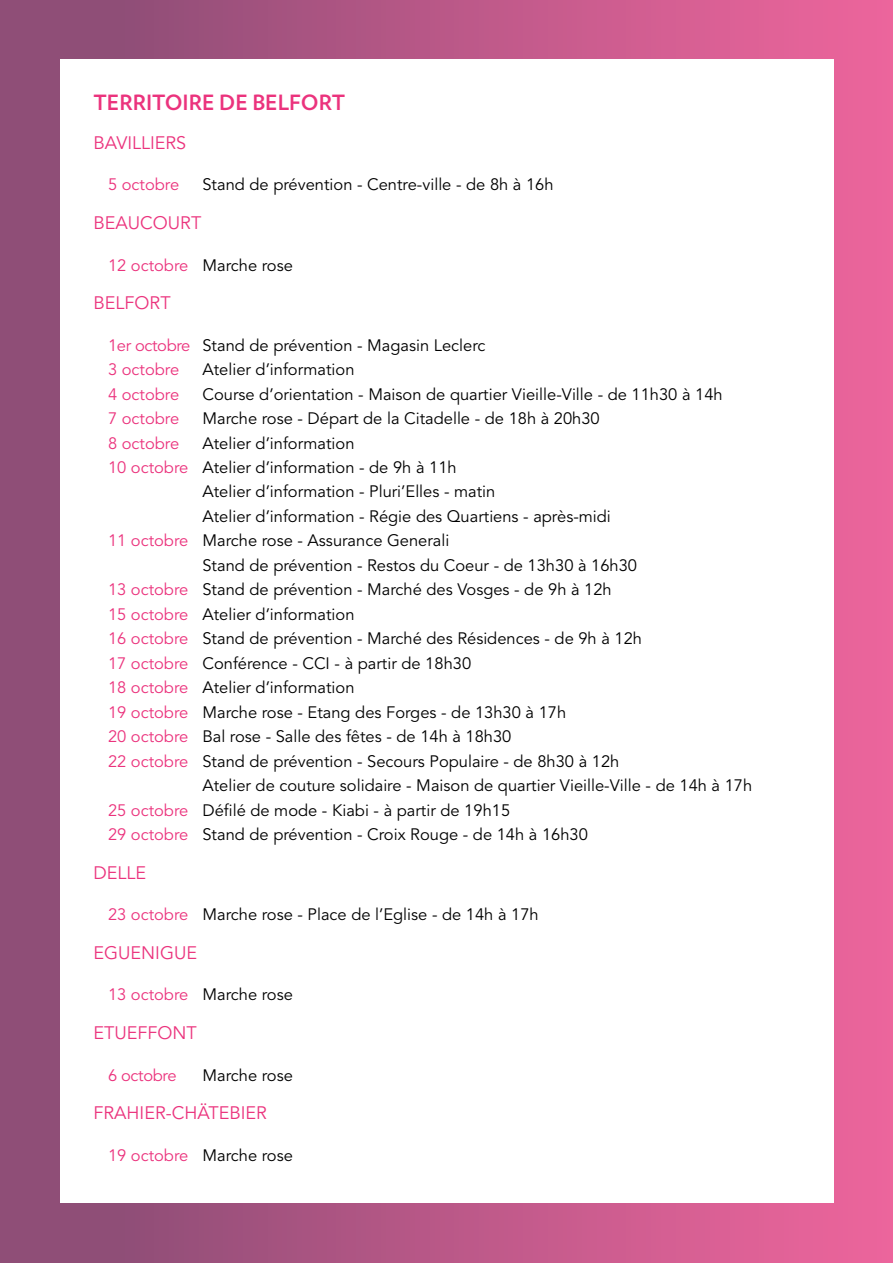
<style>
.page{position:relative;width:893px;height:1263px;background:#fff}
.page>*{position:absolute;margin:0;border:0;box-sizing:border-box;transform-origin:0 0}
.t1{font:700 21px "Verlag";color:#eb337d}
.t2{font:18px "Avenir LT Std";color:#eb337d}
.t3{font:16.5px/24.5px "Avenir LT Std";color:#000}
.t4{font:16.5px "Avenir LT Std";color:#eb337d}
.t5{font:16.5px "Avenir LT Std";letter-spacing:-.02em;color:#eb337d}
.s1{color:#eb337d}
</style>
<div class="page">
<div style="left:0;top:0;width:893px;height:1263px;background:linear-gradient(to right,#854b73,#ee659d)"></div>
<div style="left:60px;top:60px;width:773px;height:1143px;background:#fff"></div>
<p class="t1" style="left:94px;top:86px;width:253px">TERRITOIRE DE BELFORT</p>
<p class="t2" style="left:94px;top:132px;width:94px">BAVILLIERS</p>
<p class="t4" style="left:108px;top:175px;width:73px">5 octobre</p>
<p class="t3" style="left:202px;top:173px;width:353px">Stand de prévention - Centre-ville - de 8h à 16h</p>
<p class="t2" style="left:94px;top:212px;width:109px">BEAUCOURT</p>
<p class="t3" style="left:108px;top:253px;width:186px"><span class="s1">12 octobre</span> Marche rose</p>
<p class="t2" style="left:94px;top:293px;width:79px">BELFORT</p>
<p class="t3" style="left:108px;top:333px;width:379px"><span class="s1">1er octobre</span> Stand de prévention - Magasin Leclerc<br><span class="s1">3 octobre</span></p>
<p class="t3" style="left:202px;top:358px;width:154px">Atelier d’information</p>
<p class="t4" style="left:108px;top:384px;width:73px">4 octobre</p>
<p class="t3" style="left:202px;top:382px;width:522px">Course d’orientation - Maison de quartier Vieille-Ville - de 11h30 à 14h</p>
<p class="t4" style="left:108px;top:409px;width:73px">7 octobre</p>
<p class="t3" style="left:202px;top:407px;width:399px">Marche rose - Départ de la Citadelle - de 18h à 20h30</p>
<p class="t4" style="left:108px;top:433px;width:73px">8 octobre</p>
<p class="t3" style="left:202px;top:431px;width:154px">Atelier d’information</p>
<p class="t3" style="left:108px;top:456px;width:350px"><span class="s1">10 octobre</span> Atelier d’information - de 9h à 11h</p>
<p class="t3" style="left:202px;top:480px;width:294px">Atelier d’information - Pluri’Elles - matin</p>
<p class="t3" style="left:202px;top:504px;width:410px">Atelier d’information - Régie des Quartiens - après-midi</p>
<p class="t3" style="left:108px;top:529px;width:343px"><span class="s1">11 octobre</span> Marche rose - Assurance Generali</p>
<p class="t3" style="left:202px;top:553px;width:436px">Stand de prévention - Restos du Coeur - de 13h30 à 16h30</p>
<p class="t3" style="left:108px;top:578px;width:505px"><span class="s1">13 octobre</span> Stand de prévention - Marché des Vosges - de 9h à 12h</p>
<p class="t3" style="left:108px;top:602px;width:248px"><span class="s1">15 octobre</span> Atelier d’information</p>
<p class="t3" style="left:108px;top:627px;width:535px"><span class="s1">16 octobre</span> Stand de prévention - Marché des Résidences - de 9h à 12h</p>
<p class="t3" style="left:108px;top:651px;width:365px"><span class="s1">17 octobre</span> Conférence - CCI - à partir de 18h30</p>
<p class="t3" style="left:108px;top:676px;width:248px"><span class="s1">18 octobre</span> Atelier d’information</p>
<p class="t3" style="left:108px;top:700px;width:460px"><span class="s1">19 octobre</span> Marche rose - Etang des Forges - de 13h30 à 17h</p>
<p class="t3" style="left:108px;top:725px;width:405px"><span class="s1">20 octobre</span> Bal rose - Salle des fêtes - de 14h à 18h30</p>
<p class="t3" style="left:108px;top:749px;width:513px"><span class="s1">22 octobre</span> Stand de prévention - Secours Populaire - de 8h30 à 12h</p>
<p class="t3" style="left:202px;top:774px;width:551px">Atelier de couture solidaire - Maison de quartier Vieille-Ville - de 14h à 17h</p>
<p class="t3" style="left:108px;top:798px;width:404px"><span class="s1">25 octobre</span> Défilé de mode - Kiabi - à partir de 19h15</p>
<p class="t3" style="left:108px;top:823px;width:481px"><span class="s1">29 octobre</span> Stand de prévention - Croix Rouge - de 14h à 16h30</p>
<p class="t2" style="left:94px;top:862px;width:54px">DELLE</p>
<p class="t3" style="left:108px;top:903px;width:432px"><span class="s1">23 octobre</span> Marche rose - Place de l’Eglise - de 14h à 17h</p>
<p class="t2" style="left:94px;top:942px;width:105px">EGUENIGUE</p>
<p class="t3" style="left:108px;top:983px;width:186px"><span class="s1">13 octobre</span> Marche rose</p>
<p class="t2" style="left:94px;top:1022px;width:105px">ETUEFFONT</p>
<p class="t5" style="left:108px;top:1065px;width:70px">6 octobre</p>
<p class="t3" style="left:202px;top:1063px;width:92px">Marche rose</p>
<p class="t2" style="left:94px;top:1102px;width:175px">FRAHIER-CHÄTEBIER</p>
<p class="t3" style="left:108px;top:1143px;width:186px"><span class="s1">19 octobre</span> Marche rose</p>
</div>
